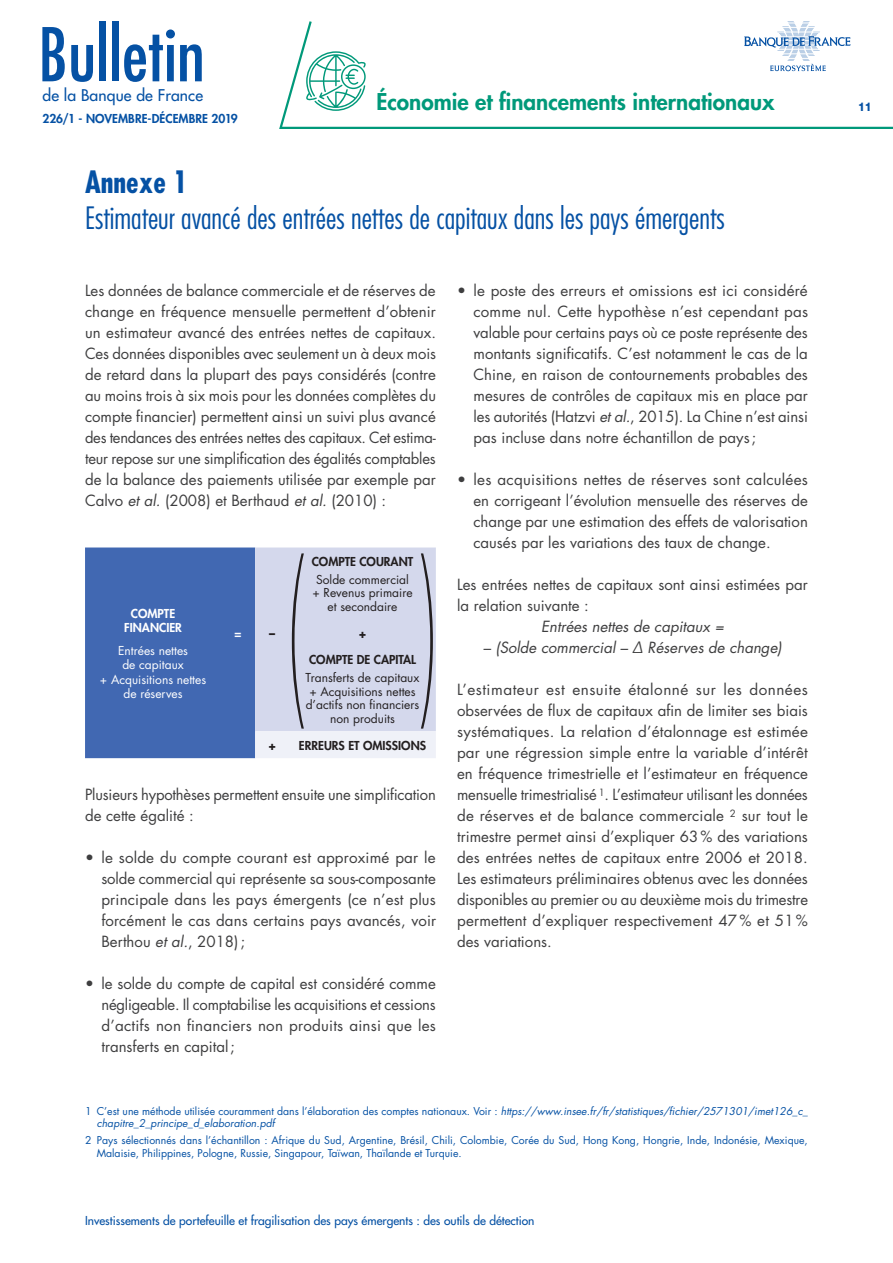
<style>
.page{position:relative;width:893px;height:1263px;background:#fff}
.page>*{position:absolute;margin:0;border:0;box-sizing:border-box;transform-origin:0 0}
.t1{font:100 condensed 195px "Helvetica Neue LT Std";color:#231f20;scale:.4 1}
.t2{font:condensed 72px "Futura Std";color:#0551a4}
.t3{font:300 condensed 30px "Futura Std";color:#0551a4}
.t4{font:700 condensed 30px "Futura Std";color:#0551a4}
.t5{font:800 22.5px "Futura Std";color:#00997a}
.t6{font:500 15.75px "Futura Std";letter-spacing:.01em;color:#0551a4}
.t7{font:15px/21px "Futura Std";color:#3e3e3f;text-align:justify}
.t8{font:italic 15px "Futura Std";color:#3e3e3f}
.t9{font:12px/13.5px "Futura Std";color:#231f20;text-align:center}
.t10{font:500 12px "Futura Std";color:#0551a4}
.t11{font:12px/14.4px "Futura Std";color:#fff;text-align:center}
.t12{font:800 12px "Futura Std";color:#231f20}
.t13{font:800 12px "Futura Std";letter-spacing:.005em;color:#0551a4}
.t14{font:800 12px/14.4px "Futura Std";color:#fff;text-align:center}
.t15{font:700 12px "Futura Std";color:#231f20}
.t16{font:800 12px "Helvetica Neue LT Std";color:#0551a4;scale:.9 1}
.t17{font:10.5px/12.6px "Futura Std";color:#0551a4}
.t18{font:italic 10.5px/12.6px "Futura Std";color:#0551a4}
.s1{font-style:italic}
.s2{font-style:normal}
</style>
<div class="page">
<svg style="left:279px;top:21px;width:614px;height:108px"></svg>
<svg style="left:306px;top:51px;width:60px;height:60px"></svg>
<svg style="left:744px;top:22px;width:106px;height:49px"></svg>
<svg style="left:85px;top:547px;width:351px;height:211px;background:#8ea3d0"></svg>
<h2 class="t2" style="left:38px;top:12px;width:168px">Bulletin</h2>
<p class="t6" style="left:43px;top:86px;width:162px">de la Banque de France</p>
<p class="t13" style="left:43px;top:111px;width:197px">226/1 - NOVEMBRE-DÉCEMBRE 2019</p>
<h3 class="t5" style="left:376px;top:88px;width:400px">Économie et financements internationaux</h3>
<h3 class="t4" style="left:85px;top:163px;width:104px">Annexe 1</h3>
<h3 class="t3" style="left:85px;top:200px;width:641px">Estimateur avancé des entrées nettes de capitaux dans les pays émergents</h3>
<p class="t7" style="left:85px;top:280px;width:353px">Les données de balance commerciale et de réserves de change en fréquence mensuelle permettent d’obtenir un estimateur avancé des entrées nettes de capitaux.<br>Ces données disponibles avec seulement un à deux mois de retard dans la plupart des pays considérés (contre au moins trois à six mois pour les données complètes du compte financier) permettent ainsi un suivi plus avancé des tendances des entrées nettes des capitaux. Cet estima&shy;teur repose sur une simplification des égalités comptables de la balance des paiements utilisée par exemple par Calvo <span class="s1">et al.</span> (2008) et Berthaud <span class="s1">et al.</span> (2010) :</p>
<h1 class="t1" style="left:287px;top:515px;width:380px">( )</h1>
<p class="t12" style="left:312px;top:554px;width:103px">COMPTE COURANT</p>
<p class="t9" style="left:312px;top:573px;width:102px">Solde commercial + Revenus primaire et secondaire</p>
<p class="t14" style="left:124px;top:606px;width:59px">COMPTE<br>FINANCIER</p>
<p class="t11" style="left:100px;top:643px;width:108px">Entrées nettes<br>de capitaux<br>+ Acquisitions nettes de réserves</p>
<p class="t14" style="left:235px;top:626px;width:8px">=</p>
<p class="t15" style="left:269px;top:625px;width:7px">–</p>
<p class="t15" style="left:358px;top:625px;width:10px">+</p>
<p class="t12" style="left:309px;top:652px;width:108px">COMPTE DE CAPITAL</p>
<p class="t9" style="left:306px;top:671px;width:115px">Transferts de capitaux + Acquisitions nettes d’actifs non financiers non produits</p>
<p class="t15" style="left:268px;top:737px;width:10px">+</p>
<p class="t12" style="left:299px;top:738px;width:129px">ERREURS ET OMISSIONS</p>
<p class="t7" style="left:85px;top:784px;width:352px">Plusieurs hypothèses permettent ensuite une simplification de cette égalité :</p>
<p class="t7" style="left:101px;top:847px;width:336px;text-indent:-16px">• le solde du compte courant est approximé par le solde commercial qui représente sa sous-composante principale dans les pays émergents (ce n’est plus forcément le cas dans certains pays avancés, voir Berthou <span class="s1">et al.</span>, 2018);</p>
<p class="t7" style="left:101px;top:973px;width:336px;text-indent:-16px">• le solde du compte de capital est considéré comme négligeable. Il comptabilise les acquisitions et cessions d’actifs non financiers non produits ainsi que les transferts en capital;</p>
<p class="t7" style="left:473px;top:280px;width:336px;text-indent:-16px">• le poste des erreurs et omissions est ici considéré comme nul. Cette hypothèse n’est cependant pas valable pour certains pays où ce poste représente des montants significatifs. C’est notamment le cas de la Chine, en raison de contournements probables des mesures de contrôles de capitaux mis en place par les autorités (Hatzvi <span class="s1">et al.</span>, 2015). La Chine n’est ainsi pas incluse dans notre échantillon de pays;</p>
<p class="t7" style="left:473px;top:469px;width:336px;text-indent:-16px">• les acquisitions nettes de réserves sont calculées en corrigeant l’évolution mensuelle des réserves de change par une estimation des effets de valorisation causés par les variations des taux de change.</p>
<p class="t7" style="left:457px;top:574px;width:352px">Les entrées nettes de capitaux sont ainsi estimées par la relation suivante :</p>
<p class="t8" style="left:541px;top:617px;width:184px">Entrées nettes de capitaux =</p>
<p class="t8" style="left:483px;top:638px;width:300px">– (Solde commercial – ∆ Réserves de change)</p>
<p class="t7" style="left:457px;top:679px;width:352px">L’estimateur est ensuite étalonné sur les données observées de flux de capitaux afin de limiter ses biais systématiques. La relation d’étalonnage est estimée par une régression simple entre la variable d’intérêt en fréquence trimestrielle et l’estimateur en fréquence mensuelle trimestrialisé <sup>1</sup>. L’estimateur utilisant les données de réserves et de balance commerciale <sup>2</sup> sur tout le trimestre permet ainsi d’expliquer 63% des variations des entrées nettes de capitaux entre 2006 et 2018.<br>Les estimateurs préliminaires obtenus avec les données disponibles au premier ou au deuxième mois du trimestre permettent d’expliquer respectivement 47% et 51% des variations.</p>
<p class="t18" style="left:97px;top:1104px;width:713px;text-indent:-12px"><span class="s2">1 C’est une méthode utilisée couramment dans l’élaboration des comptes nationaux. Voir :</span> https://www.insee.fr/fr/statistiques/fichier/2571301/imet126_c_ chapitre_2_principe_d_elaboration.pdf</p>
<p class="t17" style="left:97px;top:1134px;width:713px;text-indent:-12px">2 Pays sélectionnés dans l’échantillon : Afrique du Sud, Argentine, Brésil, Chili, Colombie, Corée du Sud, Hong Kong, Hongrie, Inde, Indonésie, Mexique,<br>Malaisie, Philippines, Pologne, Russie, Singapour, Taïwan, Thaïlande et Turquie.</p>
<p class="t10" style="left:85px;top:1213px;width:451px">Investissements de portefeuille et fragilisation des pays émergents : des outils de détection</p>
<p class="t16" style="left:858px;top:99px;width:17px">11</p>
</div>
